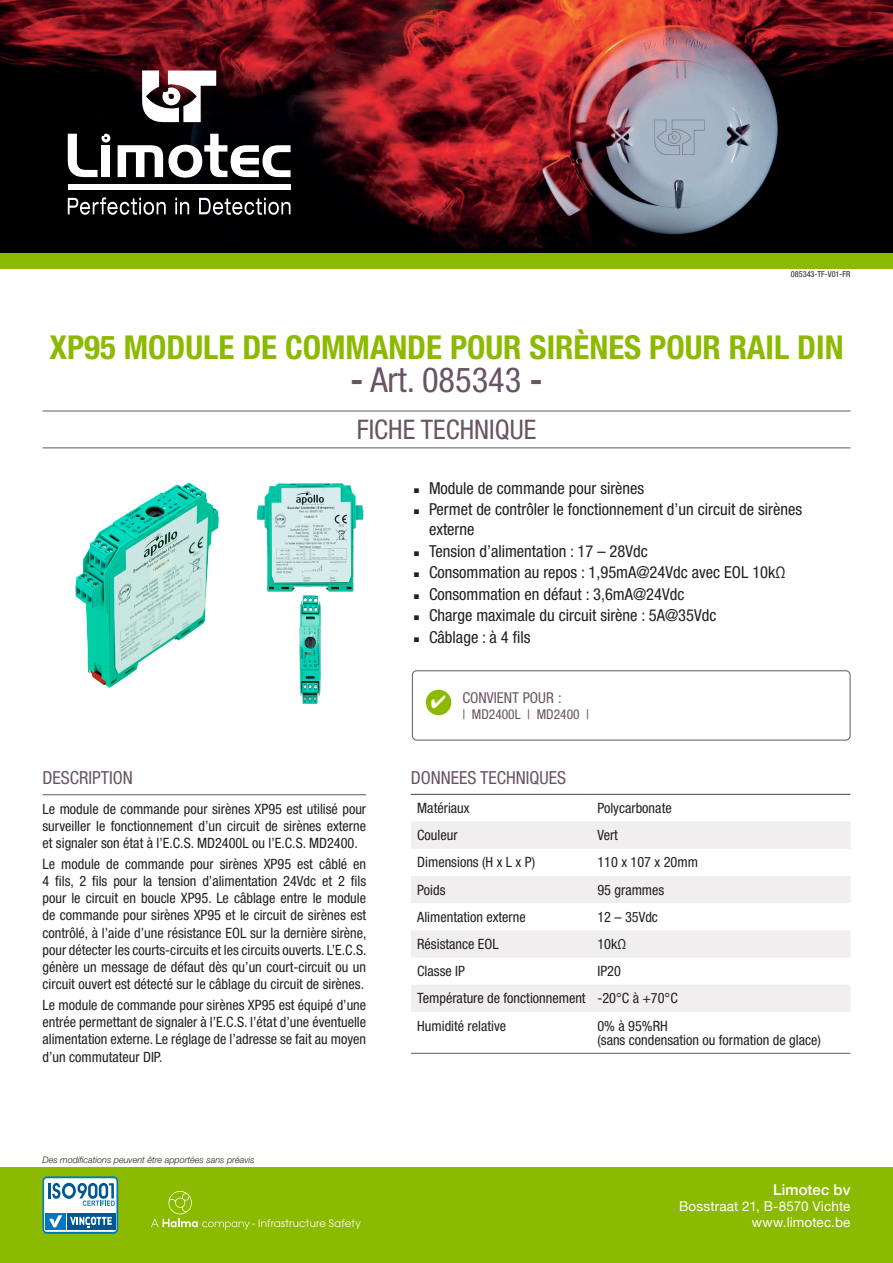
<style>
.page{position:relative;width:893px;height:1263px;background:#fff}
.page>*{position:absolute;margin:0;border:0;box-sizing:border-box;transform-origin:0 0}
.t1{font:condensed 34.5px "Helvetica Neue LT Std";color:#685463}
.t2{font:700 condensed 33px "Helvetica Neue LT Std";color:#8bba00}
.t3{font:condensed 27px "Helvetica Neue LT Std";color:#685463}
._1__Tekst{font:condensed 18px "Helvetica Neue LT Std";color:#685463}
.t4{font:condensed 16.5px/19.5px "Helvetica Neue LT Std";color:#231f20}
._1__Kader{font:condensed 15px "Helvetica Neue LT Std";color:#685463}
.t5{font:500 15px "Helvetica Neue";letter-spacing:.005em;color:#fff}
._1__Tekst-2{font:condensed 14.25px/17.1px "Helvetica Neue LT Std";color:#231f20;text-align:justify}
.t6{font:13.5px "Helvetica Neue";letter-spacing:.01em;color:#fff}
._1__Kader-2{font:condensed 13.5px "Helvetica Neue LT Std";color:#685463}
.t7{font:10.2px "ITC Avant Garde Pro";letter-spacing:.025em;color:#fff}
._1__Tekst-3{font:italic 300 9px "Helvetica Neue LT Std";color:#231f20}
.t8{font:condensed 8.25px "Helvetica Neue LT Std";color:#231f20}
.s1{font-weight:700}
</style>
<div class="page">
<hr style="left:43px;top:411px;width:807px;height:1px;background:#685463">
<hr style="left:43px;top:447px;width:807px;height:1px;background:#685463">
<img style="left:0;top:0;width:893px;height:253px">
<svg style="left:68px;top:197px;width:98px;height:18px"></svg>
<svg style="left:175px;top:198px;width:14px;height:16px"></svg>
<svg style="left:199px;top:198px;width:92px;height:17px"></svg>
<div style="left:68px;top:185px;width:223px;height:5px;background:#fff"></div>
<svg style="left:118px;top:134px;width:173px;height:44px"></svg>
<svg style="left:68px;top:134px;width:42px;height:43px"></svg>
<svg style="left:142px;top:70px;width:74px;height:52px"></svg>
<div style="left:0;top:1167px;width:893px;height:96px;background:#8bba00"></div>
<div style="left:0;top:253px;width:893px;height:15px;background:#8bba00"></div>
<svg style="left:151px;top:1191px;width:99px;height:39px"></svg>
<svg style="left:43px;top:1176px;width:75px;height:58px;background:#89b7d2"></svg>
<img style="left:75px;top:482px;width:144px;height:206px">
<img style="left:257px;top:483px;width:107px;height:221px">
<svg style="left:411px;top:822px;width:439px;height:190px;fill:#f0eeef"></svg>
<hr style="left:411px;top:1053px;width:180px;height:1px;background:#685463">
<hr style="left:591px;top:1053px;width:259px;height:1px;background:#685463">
<hr style="left:411px;top:794px;width:180px;height:1px;background:#49413b">
<hr style="left:591px;top:794px;width:259px;height:1px;background:#49413b">
<div style="left:412px;top:670px;width:438px;height:70px;border:1px solid #685463;border-radius:4px"></div>
<div style="left:426px;top:690px;width:25px;height:25px;background:#8bba00;border-radius:50%"></div>
<hr style="left:43px;top:794px;width:323px;height:1px;background:#685463">
<p class="t8" style="left:791px;top:269px;width:61px">085343-TF-V01-FR</p>
<p class="t2" style="left:49px;top:327px;width:796px">XP95 MODULE DE COMMANDE POUR SIRÈNES POUR RAIL DIN</p>
<p class="t1" style="left:351px;top:360px;width:193px"><span class="s1">-</span> Art. 085343 <span class="s1">-</span></p>
<p class="t3" style="left:357px;top:414px;width:181px">FICHE TECHNIQUE</p>
<p class="t4" style="left:412px;top:478px;width:234px">◾ Module de commande pour sirènes</p>
<p class="t4" style="left:429px;top:500px;width:375px;text-indent:-17px">◾ Permet de contrôler le fonctionnement d’un circuit de sirènes externe</p>
<p class="t4" style="left:412px;top:541px;width:237px">◾ Tension d’alimentation : 17 – 28Vdc</p>
<p class="t4" style="left:412px;top:562px;width:375px">◾ Consommation au repos : 1,95mA@24Vdc avec EOL 10kΩ</p>
<p class="t4" style="left:412px;top:584px;width:274px">◾ Consommation en défaut : 3,6mA@24Vdc</p>
<p class="t4" style="left:412px;top:606px;width:306px">◾ Charge maximale du circuit sirène : 5A@35Vdc</p>
<p class="t4" style="left:412px;top:627px;width:120px">◾ Câblage : à 4 fils</p>
<p class="_1__Tekst" style="left:43px;top:767px;width:92px">DESCRIPTION</p>
<p class="_1__Tekst-2" style="left:43px;top:800px;width:325px">Le module de commande pour sirènes XP95 est utilisé pour surveiller le fonctionnement d’un circuit de sirènes externe et signaler son état à l’E.C.S. MD2400L ou l’E.C.S. MD2400.</p>
<p class="_1__Tekst-2" style="left:43px;top:855px;width:326px">Le module de commande pour sirènes XP95 est câblé en 4 fils, 2 fils pour la tension d’alimentation 24Vdc et 2 fils pour le circuit en boucle XP95. Le câblage entre le module de commande pour sirènes XP95 et le circuit de sirènes est contrôlé, à l’aide d’une résistance EOL sur la dernière sirène, pour détecter les courts-circuits et les circuits ouverts. L’E.C.S. génère un message de défaut dès qu’un court-circuit ou un circuit ouvert est détecté sur le câblage du circuit de sirènes.</p>
<p class="_1__Tekst-2" style="left:43px;top:996px;width:325px">Le module de commande pour sirènes XP95 est équipé d’une entrée permettant de signaler à l’E.C.S. l’état d’une éventuelle alimentation externe. Le réglage de l’adresse se fait au moyen d’un commutateur DIP.</p>
<p class="_1__Tekst-3" style="left:43px;top:1154px;width:214px">Des modifications peuvent être apportées sans préavis</p>
<p class="t7" style="left:252px;top:1217px;width:111px">- Infrastructure Safety</p>
<p class="_1__Kader" style="left:462px;top:689px;width:101px">CONVIENT POUR :</p>
<p class="_1__Kader-2" style="left:462px;top:706px;width:128px">| MD2400L | MD2400 |</p>
<p class="_1__Tekst" style="left:411px;top:767px;width:157px">DONNEES TECHNIQUES</p>
<p class="_1__Tekst-2" style="left:417px;top:799px;width:54px">Matériaux</p>
<p class="_1__Tekst-2" style="left:597px;top:799px;width:76px">Polycarbonate</p>
<p class="_1__Tekst-2" style="left:417px;top:826px;width:42px">Couleur</p>
<p class="_1__Tekst-2" style="left:597px;top:826px;width:22px">Vert</p>
<p class="_1__Tekst-2" style="left:417px;top:854px;width:119px">Dimensions (H x L x P)</p>
<p class="_1__Tekst-2" style="left:597px;top:854px;width:102px">110 x 107 x 20mm</p>
<p class="_1__Tekst-2" style="left:417px;top:881px;width:30px">Poids</p>
<p class="_1__Tekst-2" style="left:597px;top:881px;width:68px">95 grammes</p>
<p class="_1__Tekst-2" style="left:417px;top:908px;width:110px">Alimentation externe</p>
<p class="_1__Tekst-2" style="left:597px;top:908px;width:62px">12 – 35Vdc</p>
<p class="_1__Tekst-2" style="left:417px;top:935px;width:83px">Résistance EOL</p>
<p class="_1__Tekst-2" style="left:597px;top:935px;width:30px">10kΩ</p>
<p class="_1__Tekst-2" style="left:417px;top:962px;width:49px">Classe IP</p>
<p class="_1__Tekst-2" style="left:597px;top:962px;width:25px">IP20</p>
<p class="_1__Tekst-2" style="left:417px;top:990px;width:170px">Température de fonctionnement</p>
<p class="_1__Tekst-2" style="left:597px;top:990px;width:82px">-20°C à +70°C</p>
<p class="_1__Tekst-2" style="left:417px;top:1017px;width:91px">Humidité relative</p>
<p class="_1__Tekst-2" style="left:597px;top:1018px;width:225px;line-height:14.2px">0% à 95%RH<br>(sans condensation ou formation de glace)</p>
<p class="t5" style="left:773px;top:1178px;width:79px">Limotec bv</p>
<p class="t6" style="left:679px;top:1197px;width:173px">Bosstraat 21, B-8570 Vichte</p>
<p class="t6" style="left:752px;top:1213px;width:100px">www.limotec.be</p>
</div>
